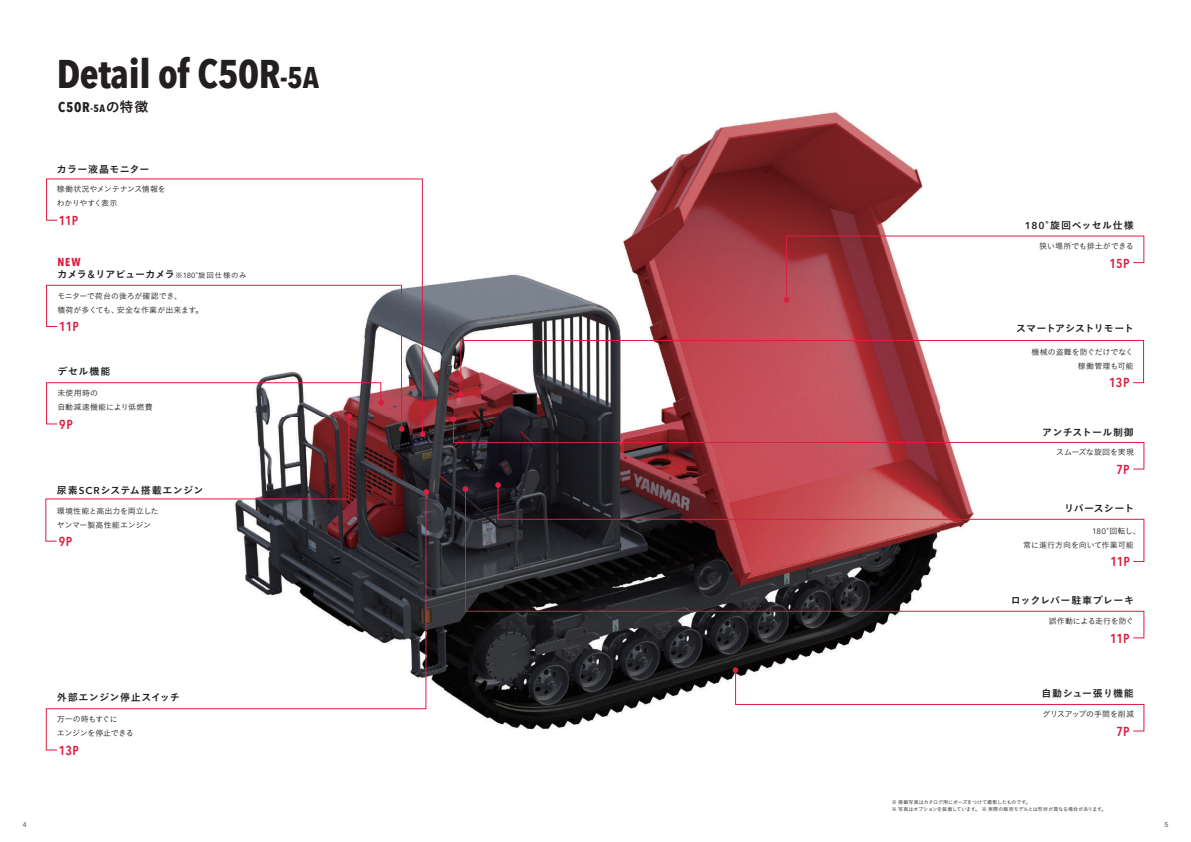
<style>
.page{position:relative;width:1191px;height:842px;background:#fff}
.page>*{position:absolute;margin:0;border:0;box-sizing:border-box;transform-origin:0 0}
.t1{font:700 40px "Avenir Next Condensed";letter-spacing:-.01em;color:#231f20}
.t2{font:700 14px "Avenir Next Condensed";color:#231f20}
.t3{font:600 13px "Avenir Next Condensed";letter-spacing:.015em;color:#da1e42}
.t4{font:700 11.5px "Avenir Next Condensed";color:#da1e42}
.t5{font:10px "Koburina Go Std W6";letter-spacing:.025em;color:#231f20}
.t6{font:10px "Koburina Go Std W6";letter-spacing:-.015em;color:#231f20}
.t7{font:10px "Koburina Go Std W6";letter-spacing:.075em;color:#231f20}
.t8{font:8px/14px "Koburina Go Std W3";letter-spacing:-.015em;color:#231f20}
.t9{font:8px/14px "Koburina Go Std W3";letter-spacing:-.04em;color:#231f20}
.t10{font:8px/14px "Koburina Go Std W3";letter-spacing:.02em;color:#231f20}
.t11{font:7px "Arial";color:#57585a}
.t12{font:5px/7.8px "Koburina Go Std W3";letter-spacing:-.005em;color:#231f20}
.s1{font-size:30px}
.s2{font-size:10.5px}
.s3{font-family:"Koburina Go Std W6";font-weight:400}
.s4{font-family:"Koburina Go Std W3";font-size:7.5px}
.s5{font-family:"Avenir Next";font-size:7.5px}
.s6{font-family:"Avenir Next";font-weight:600}
.s7{font-family:"Avenir Next"}
</style>
<div class="page">
<img style="left:384px;top:112px;width:761px;height:620px">
<svg style="left:46px;top:178px;width:377px;height:257px"></svg>
<svg style="left:46px;top:491px;width:380px;height:260px"></svg>
<svg style="left:420px;top:431px;width:5px;height:6px"></svg>
<svg style="left:399px;top:426px;width:6px;height:6px"></svg>
<svg style="left:423px;top:489px;width:6px;height:6px"></svg>
<svg style="left:46px;top:285px;width:356px;height:145px"></svg>
<svg style="left:45px;top:382px;width:339px;height:160px"></svg>
<svg style="left:462px;top:486px;width:6px;height:6px"></svg>
<svg style="left:465px;top:488px;width:679px;height:150px"></svg>
<svg style="left:783px;top:235px;width:361px;height:68px"></svg>
<svg style="left:450px;top:417px;width:694px;height:53px"></svg>
<svg style="left:495px;top:482px;width:6px;height:6px"></svg>
<svg style="left:497px;top:485px;width:647px;height:77px"></svg>
<svg style="left:458px;top:340px;width:686px;height:58px"></svg>
<svg style="left:732px;top:667px;width:412px;height:65px"></svg>
<h1 class="t1" style="left:57px;top:50px;width:264px">Detail of C50R<span class="s1">-5A</span></h1>
<h2 class="t2" style="left:58px;top:99px;width:92px">C50R<span class="s2">-5A</span><span class="s3">の特徴</span></h2>
<p class="t5" style="left:57px;top:161px;width:94px">カラー液晶モニター</p>
<p class="t8" style="left:57px;top:182px;width:111px">稼働状況やメンテナンス情報をわかりやすく表示</p>
<h3 class="t3" style="left:59px;top:209px;width:21px">11P</h3>
<h3 class="t4" style="left:57px;top:254px;width:25px">NEW</h3>
<p class="t6" style="left:57px;top:266px;width:191px">カメラ＆リアビューカメラ<span class="s4">※</span><span class="s5">180</span><span class="s4">°旋回仕様のみ</span></p>
<p class="t8" style="left:57px;top:289px;width:148px">モニターで荷台の後ろが確認でき、<br>積荷が多くても、安全な作業が出来ます。</p>
<h3 class="t3" style="left:59px;top:315px;width:21px">11P</h3>
<p class="t5" style="left:57px;top:364px;width:54px">デセル機能</p>
<p class="t10" style="left:57px;top:386px;width:97px">未使用時の<br>自動減速機能により低燃費</p>
<h3 class="t3" style="left:59px;top:413px;width:15px">9P</h3>
<p class="t5" style="left:57px;top:483px;width:148px">尿素<span class="s6">SCR</span>システム搭載エンジン</p>
<p class="t8" style="left:57px;top:504px;width:104px">環境性能と高出力を両立したヤンマー製高性能エンジン</p>
<h3 class="t3" style="left:59px;top:530px;width:15px">9P</h3>
<p class="t5" style="left:57px;top:690px;width:125px">外部エンジン停止スイッチ</p>
<p class="t9" style="left:57px;top:712px;width:79px">万一の時もすぐに<br>エンジンを停止できる</p>
<h3 class="t3" style="left:59px;top:739px;width:22px">13P</h3>
<p class="t7" style="left:1024px;top:218px;width:111px"><span class="s6">180</span>°旋回ベッセル仕様</p>
<p class="t8" style="left:1039px;top:239px;width:96px">狭い場所でも排土ができる</p>
<h3 class="t3" style="left:1109px;top:252px;width:22px">15P</h3>
<p class="t6" style="left:1016px;top:321px;width:119px">スマートアシストリモート</p>
<p class="t8" style="left:1031px;top:345px;width:104px;text-align:right">機械の盗難を防ぐだけでなく稼働管理も可能</p>
<h3 class="t3" style="left:1109px;top:371px;width:22px">13P</h3>
<p class="t5" style="left:1042px;top:424px;width:93px">アンチストール制御</p>
<p class="t8" style="left:1056px;top:445px;width:79px">スムーズな旋回を実現</p>
<h3 class="t3" style="left:1116px;top:458px;width:15px">7P</h3>
<p class="t6" style="left:1064px;top:501px;width:71px">リバースシート</p>
<p class="t8" style="left:1023px;top:523px;width:119px;text-indent:69px"><span class="s7">180</span>°回転し、常に進行方向を向いて作業可能</p>
<h3 class="t3" style="left:1110px;top:550px;width:21px">11P</h3>
<p class="t5" style="left:1010px;top:593px;width:125px">ロックレバー駐車ブレーキ</p>
<p class="t8" style="left:1049px;top:614px;width:87px">誤作動による走行を防ぐ</p>
<h3 class="t3" style="left:1110px;top:627px;width:21px">11P</h3>
<p class="t5" style="left:1041px;top:686px;width:94px">自動シュー張り機能</p>
<p class="t9" style="left:1042px;top:707px;width:93px">グリスアップの手間を削減</p>
<h3 class="t3" style="left:1116px;top:720px;width:15px">7P</h3>
<p class="t12" style="left:891px;top:798px;width:216px">※ 掲載写真はカタログ用にポーズをつけて撮影したものです。<br>※ 写真はオプションを装着しています。 ※ 実際の販売モデルとは形状が異なる場合があります。</p>
<p class="t11" style="left:23px;top:819px;width:5px">4</p>
<p class="t11" style="left:1164px;top:819px;width:5px">5</p>
</div>
